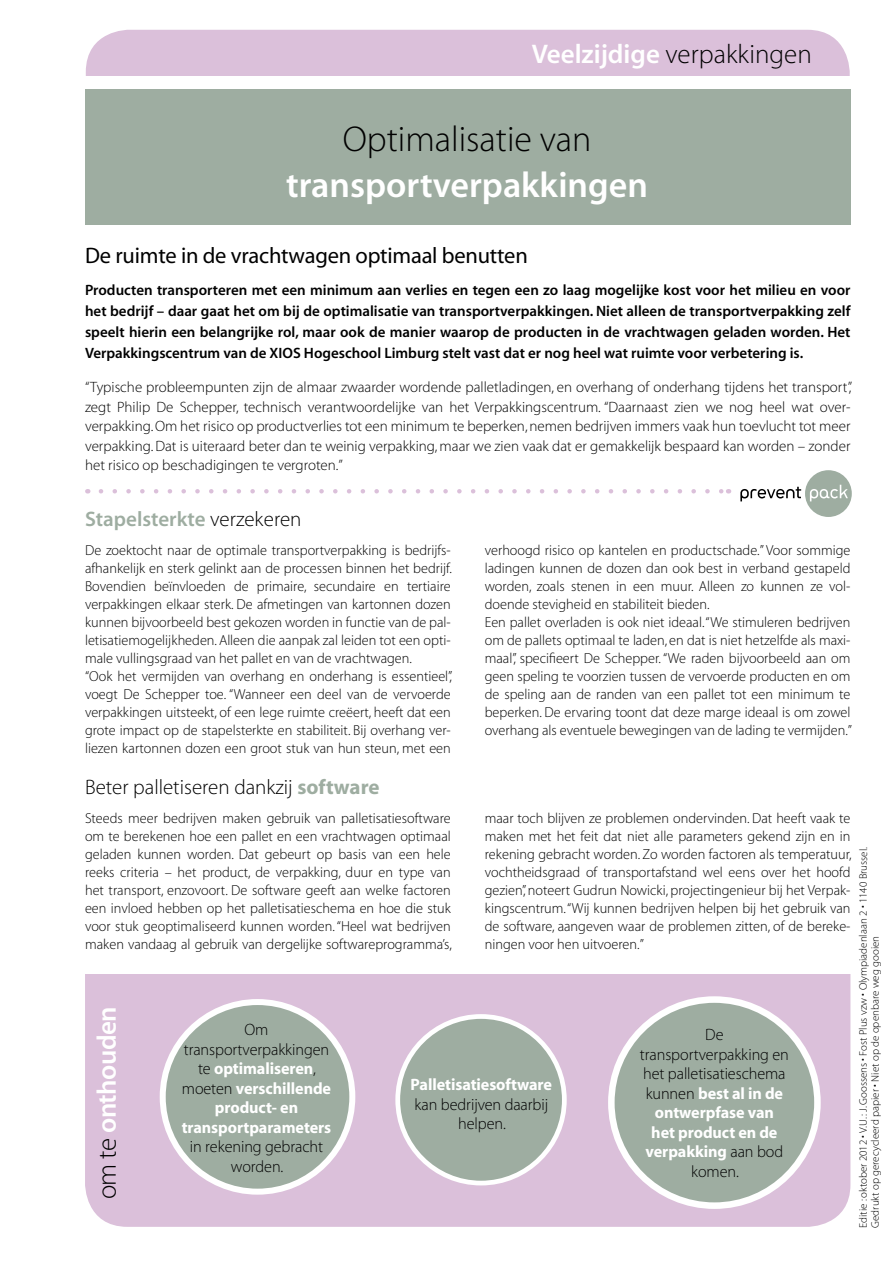
<style>
.page{position:relative;width:893px;height:1263px;background:#fff}
.page>*{position:absolute;margin:0;border:0;box-sizing:border-box;transform-origin:0 0}
.t1{font:500 36px "Myriad LS";color:#fff}
.t2{font:300 36px "Myriad LS";color:#000}
.t3{font:300 27px "Myriad LS";color:#000}
.t4{font:500 27px "Myriad LS";letter-spacing:-.02em;color:#fff}
.t5{font:22.5px "Myriad LS";letter-spacing:-.01em;color:#000}
.t6{font:300 21px "Myriad LS";color:#000}
.t7{font:500 21px "Myriad LS";color:#9eada1}
.t8{font:300 16.5px/19.5px "Myriad LS";letter-spacing:-.005em;color:#000;text-align:center}
.t9{font:700 16.5px/19.5px "Myriad LS";letter-spacing:-.005em;color:#fff;text-align:center}
.t10{font:300 15px/19.5px "Myriad LS";color:#000;text-align:justify}
.t11{font:500 15px/21px "Myriad LS";color:#000;text-align:justify}
.t12{font:300 14.55px/18px "Myriad LS";color:#000}
.t13{font:300 10.95px/12px "Myriad LS";color:#000}
.s1{font-weight:500;color:#fff}
.s2{font-weight:300;color:#000}
.s3{font-weight:700;color:#9eada1}
.s4{font-weight:700;color:#fff}
</style>
<div class="page">
<div style="left:85px;top:94px;width:765px;height:1133px;background:#dbc0da;border-radius:43px"></div>
<div style="left:86px;top:30px;width:764px;height:126px;background:#dbc0da;border-radius:43px"></div>
<div style="left:85px;top:86px;width:765px;height:160px;background:#9eada1"></div>
<div style="left:0;top:77px;width:893px;height:12px;background:#fff"></div>
<div style="left:0;top:225px;width:893px;height:749px;background:#fff"></div>
<div style="left:805px;top:470px;width:47px;height:47px;background:#9eada1;border-radius:50%"></div>
<svg style="left:740px;top:487px;width:61px;height:14px"></svg>
<svg style="left:810px;top:485px;width:38px;height:16px"></svg>
<svg style="left:101px;top:489px;width:620px;height:4px"></svg>
<div style="left:163px;top:1002px;width:189px;height:190px;background:#9eada1;border-radius:50%"></div>
<div style="left:160px;top:999px;width:195px;height:196px;border:6px solid #fff;border-radius:50%"></div>
<div style="left:611px;top:999px;width:206px;height:207px;background:#9eada1;border-radius:50%"></div>
<div style="left:608px;top:996px;width:213px;height:213px;border:7px solid #fff;border-radius:50%"></div>
<div style="left:398px;top:1016px;width:166px;height:167px;background:#9eada1;border-radius:50%"></div>
<div style="left:395px;top:1014px;width:172px;height:171px;border:5px solid #fff;border-radius:50%"></div>
<h2 class="t3" style="left:532px;top:41px;width:281px"><span class="s1">Veelzijdige</span> verpakkingen</h2>
<h1 class="t2" style="left:343px;top:121px;width:250px">Optimalisatie van</h1>
<h1 class="t1" style="left:286px;top:166px;width:363px">transportverpakkingen</h1>
<h3 class="t5" style="left:85px;top:244px;width:444px">De ruimte in de vrachtwagen optimaal benutten</h3>
<p class="t11" style="left:85px;top:280px;width:767px">Producten transporteren met een minimum aan verlies en tegen een zo laag mogelijke kost voor het milieu en voor het bedrijf – daar gaat het om bij de optimalisatie van transportverpakkingen. Niet alleen de transportverpakking zelf speelt hierin een belangrijke rol, maar ook de manier waarop de producten in de vrachtwagen geladen worden. Het Verpakkingscentrum van de XIOS Hogeschool Limburg stelt vast dat er nog heel wat ruimte voor verbetering is.</p>
<p class="t10" style="left:85px;top:378px;width:769px">“Typische probleempunten zijn de almaar zwaarder wordende palletladingen, en overhang of onderhang tijdens het transport”, zegt Philip De Schepper, technisch verantwoordelijke van het Verpakkingscentrum. “Daarnaast zien we nog heel wat over&shy;verpakking. Om het risico op productverlies tot een minimum te beperken, nemen bedrijven immers vaak hun toevlucht tot meer verpakking. Dat is uiteraard beter dan te weinig verpakking, maar we zien vaak dat er gemakkelijk bespaard kan worden – zonder het risico op beschadigingen te vergroten.”</p>
<h3 class="t7" style="left:85px;top:508px;width:218px">Stapelsterkte <span class="s2">verzekeren</span></h3>
<p class="t12" style="left:85px;top:542px;width:369px">De zoektocht naar de optimale transportverpakking is bedrijfs&shy;afhankelijk en sterk gelinkt aan de processen binnen het bedrijf.<br>Bovendien beïnvloeden de primaire, secundaire en tertiaire verpakkingen elkaar sterk. De afmetingen van kartonnen dozen kunnen bijvoorbeeld best gekozen worden in functie van de pal&shy;letisatiemogelijkheden. Alleen die aanpak zal leiden tot een opti&shy;male vullingsgraad van het pallet en van de vrachtwagen.<br>“Ook het vermijden van overhang en onderhang is essentieel”, voegt De Schepper toe. “Wanneer een deel van de vervoerde verpakkingen uitsteekt, of een lege ruimte creëert, heeft dat een grote impact op de stapelsterkte en stabiliteit. Bij overhang ver&shy;liezen kartonnen dozen een groot stuk van hun steun, met een</p>
<p class="t12" style="left:485px;top:542px;width:369px">verhoogd risico op kantelen en productschade.” Voor sommige ladingen kunnen de dozen dan ook best in verband gestapeld worden, zoals stenen in een muur. Alleen zo kunnen ze vol&shy;doende stevigheid en stabiliteit bieden.<br>Een pallet overladen is ook niet ideaal. “We stimuleren bedrijven om de pallets optimaal te laden, en dat is niet hetzelfde als maxi&shy;maal”, specifieert De Schepper. “We raden bijvoorbeeld aan om geen speling te voorzien tussen de vervoerde producten en om de speling aan de randen van een pallet tot een minimum te beperken. De ervaring toont dat deze marge ideaal is om zowel overhang als eventuele bewegingen van de lading te vermijden.”</p>
<h3 class="t6" style="left:85px;top:777px;width:296px">Beter palletiseren dankzij <span class="s3">software</span></h3>
<p class="t12" style="left:85px;top:810px;width:368px;text-align:justify">Steeds meer bedrijven maken gebruik van palletisatiesoftware om te berekenen hoe een pallet en een vrachtwagen optimaal geladen kunnen worden. Dat gebeurt op basis van een hele reeks criteria – het product, de verpakking, duur en type van het transport, enzovoort. De software geeft aan welke factoren een invloed hebben op het palletisatieschema en hoe die stuk voor stuk geoptimaliseerd kunnen worden. “Heel wat bedrijven maken vandaag al gebruik van dergelijke softwareprogramma’s,</p>
<p class="t12" style="left:485px;top:810px;width:368px;text-align:justify">maar toch blijven ze problemen ondervinden. Dat heeft vaak te maken met het feit dat niet alle parameters gekend zijn en in rekening gebracht worden. Zo worden factoren als temperatuur, vochtheidsgraad of transportafstand wel eens over het hoofd gezien”, noteert Gudrun Nowicki, projectingenieur bij het Verpak&shy;kingscentrum. “Wij kunnen bedrijven helpen bij het gebruik van de software, aangeven waar de problemen zitten, of de bereke&shy;ningen voor hen uitvoeren.”</p>
<p class="t13" style="left:858px;top:1228px;width:382px;rotate:-90deg">Editie : oktober 2012 • V.U. : J. Goossens • Fost Plus vzw • Olympiadenlaan 2 • 1140 Brussel.<br>Gedrukt op gerecycleerd papier • Niet op de openbare weg gooien</p>
<h2 class="t4" style="left:93px;top:1199px;width:195px;rotate:-90deg"><span class="s2">om te</span> onthouden</h2>
<p class="t9" style="left:182px;top:1021px;width:151px"><span class="s2">Om transportverpakkingen te</span> optimaliseren<span class="s2">, moeten</span> verschillende product- en transportparameters</p>
<p class="t8" style="left:190px;top:1138px;width:135px">in rekening gebracht worden.</p>
<p class="t8" style="left:640px;top:1026px;width:150px">De transportverpakking en het palletisatieschema kunnen <span class="s4">best al in de ontwerpfase van<br>het product en de verpakking</span> aan bod komen.</p>
<p class="t9" style="left:411px;top:1075px;width:143px">Palletisatiesoftware</p>
<p class="t8" style="left:414px;top:1095px;width:135px">kan bedrijven daarbij helpen.</p>
</div>
